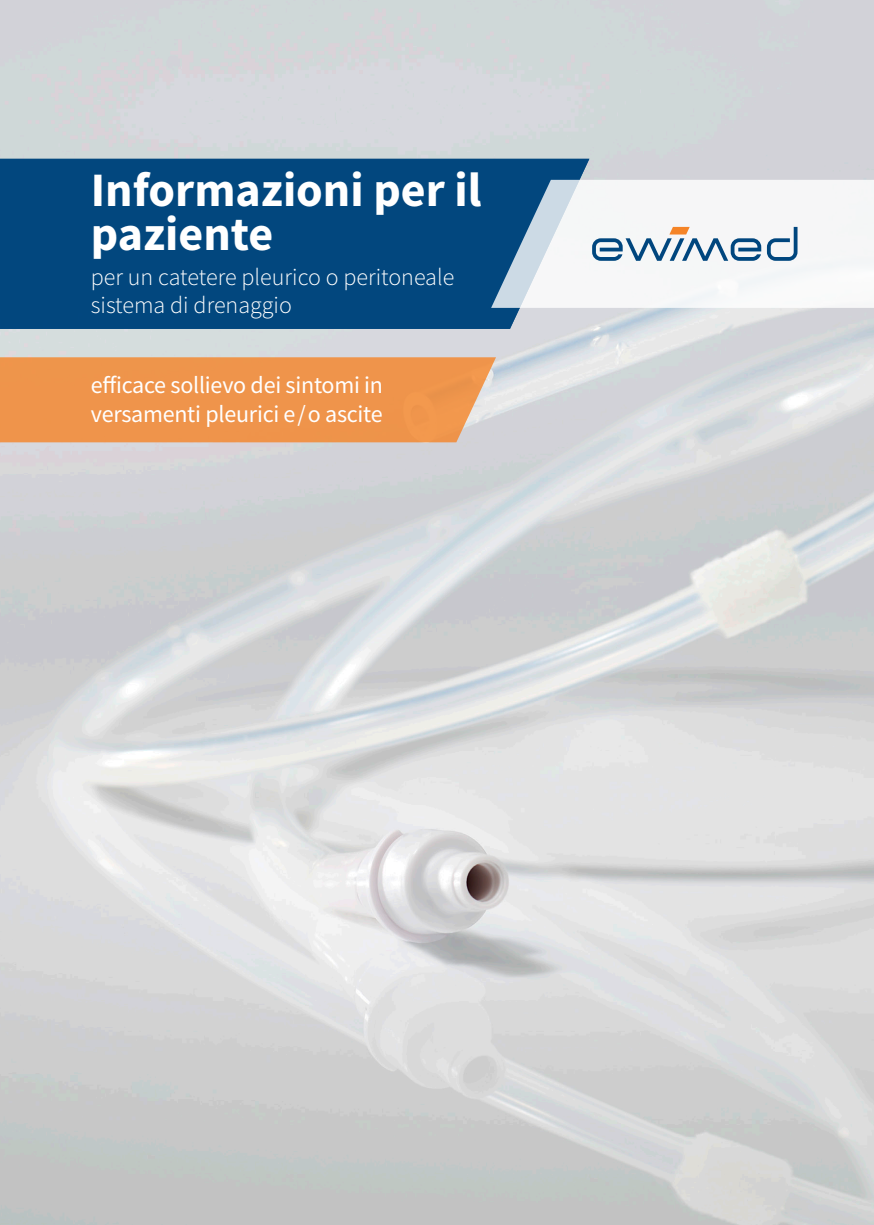
<style>
.page{position:relative;width:874px;height:1225px;background:#fff}
.page>*{position:absolute;margin:0;border:0;box-sizing:border-box;transform-origin:0 0}
.Kapitel___Titel{font:700 48px/44px "Source Sans Pro";color:#fff}
.t1{font:24px/28.8px "Source Sans Pro";letter-spacing:-.01em;color:#fff}
.Kapitel___Sub-Titel{font:300 24px "Source Sans Pro";color:#fff}
</style>
<div class="page">
<img style="left:0;top:0;width:873px;height:1225px">
<div style="left:0;top:159px;width:589px;height:170px;background:#02477e"></div>
<svg style="left:491px;top:180px;width:382px;height:128px;fill:#f6f6f7"></svg>
<svg style="left:766px;top:227px;width:31px;height:34px"></svg>
<svg style="left:591px;top:227px;width:169px;height:34px"></svg>
<div style="left:0;top:357px;width:496px;height:85px;background:#ef944b"></div>
<p class="Kapitel___Titel" style="left:91px;top:167px;width:392px">Informazioni per il paziente</p>
<p class="Kapitel___Sub-Titel" style="left:91px;top:262px;width:365px">per un catetere pleurico o peritoneale</p>
<p class="Kapitel___Sub-Titel" style="left:91px;top:290px;width:202px">sistema di drenaggio</p>
<p class="t1" style="left:91px;top:371px;width:293px">efficace sollievo dei sintomi in versamenti pleurici e / o ascite</p>
</div>
